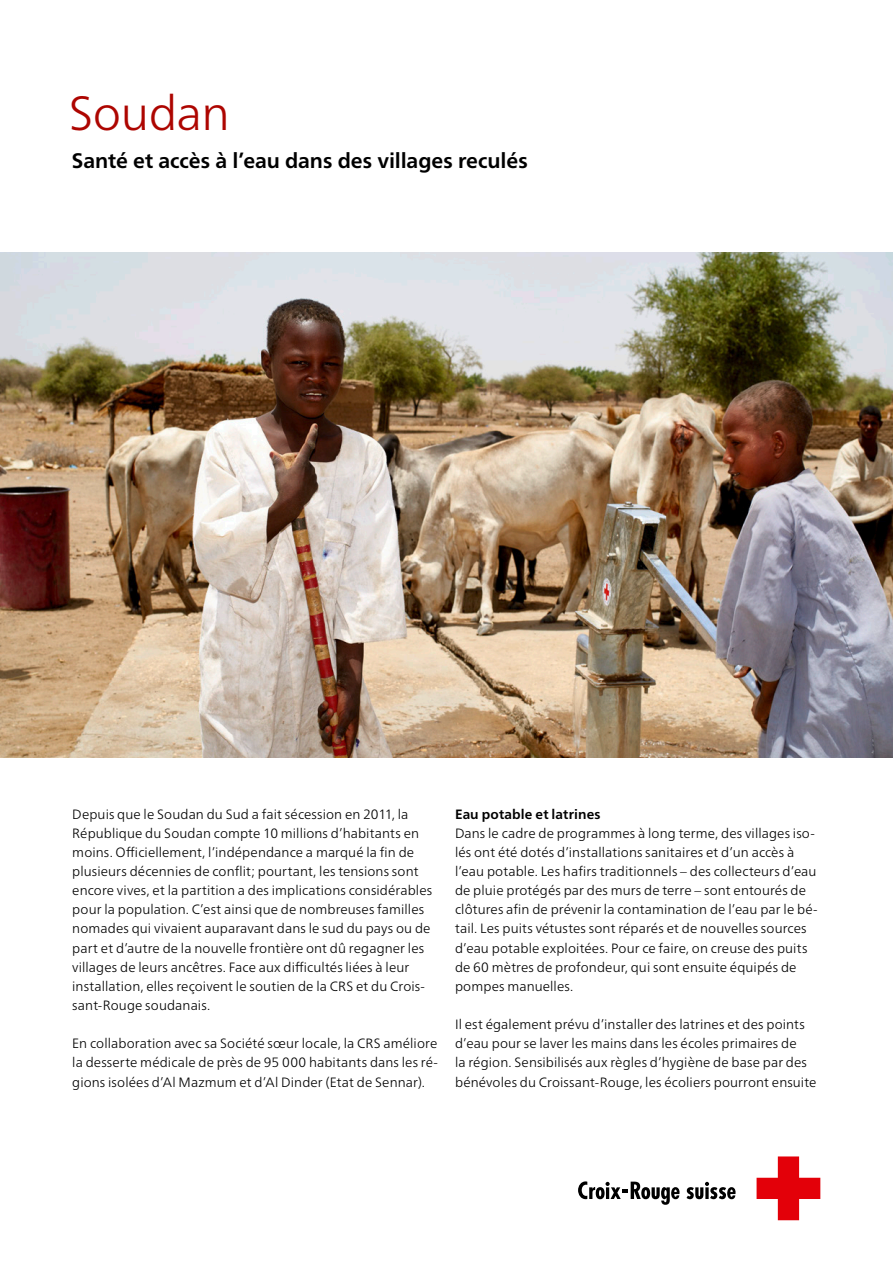
<style>
.page{position:relative;width:893px;height:1263px;background:#fff}
.page>*{position:absolute;margin:0;border:0;box-sizing:border-box;transform-origin:0 0}
.Hauptitel_Rot{font:300 48px "Frutiger Neue LTW1 G";letter-spacing:-.01em;color:#ad0500}
.Untertitel_schwarz{font:700 21px "Frutiger Neue LTW1 G";letter-spacing:-.005em;color:#000}
.Grundtext_9_pt{font:300 13.5px/19.2px "Frutiger Neue LTW1 G";letter-spacing:.01em;color:#000}
.Grundtext_9_pt-2{font:700 13.5px "Frutiger Neue LTW1 G";letter-spacing:.01em;color:#000}
</style>
<div class="page">
<svg style="left:578px;top:1181px;width:102px;height:24px"></svg>
<svg style="left:686px;top:1182px;width:50px;height:17px"></svg>
<svg style="left:757px;top:1157px;width:63px;height:63px"></svg>
<img style="left:0;top:253px;width:893px;height:505px">
<p class="Hauptitel_Rot" style="left:69px;top:84px;width:163px">Soudan</p>
<p class="Untertitel_schwarz" style="left:72px;top:148px;width:457px">Santé et accès à l’eau dans des villages reculés</p>
<p class="Grundtext_9_pt" style="left:72px;top:804px;width:361px">Depuis que le Soudan du Sud a fait sécession en 2011, la République du Soudan compte 10 millions d’habitants en moins. Officiellement, l’indépendance a marqué la fin de plusieurs décennies de conflit; pourtant, les tensions sont encore vives, et la partition a des implications considérables pour la population. C’est ainsi que de nombreuses familles nomades qui vivaient auparavant dans le sud du pays ou de part et d’autre de la nouvelle frontière ont dû regagner les villages de leurs ancêtres. Face aux difficultés liées à leur installation, elles reçoivent le soutien de la CRS et du Crois&shy;sant-Rouge soudanais.</p>
<p class="Grundtext_9_pt" style="left:72px;top:1034px;width:367px;text-align:justify">En collaboration avec sa Société sœur locale, la CRS améliore la desserte médicale de près de 95 000 habitants dans les ré&shy;gions isolées d’Al Mazmum et d’Al Dinder (Etat de Sennar).</p>
<p class="Grundtext_9_pt-2" style="left:455px;top:806px;width:147px">Eau potable et latrines</p>
<p class="Grundtext_9_pt" style="left:455px;top:823px;width:364px">Dans le cadre de programmes à long terme, des villages iso&shy;lés ont été dotés d’installations sanitaires et d’un accès à l’eau potable. Les hafirs traditionnels – des collecteurs d’eau de pluie protégés par des murs de terre – sont entourés de clôtures afin de prévenir la contamination de l’eau par le bé&shy;tail. Les puits vétustes sont réparés et de nouvelles sources d’eau potable exploitées. Pour ce faire, on creuse des puits de 60 mètres de profondeur, qui sont ensuite équipés de pompes manuelles.</p>
<p class="Grundtext_9_pt" style="left:455px;top:1015px;width:363px">Il est également prévu d’installer des latrines et des points d’eau pour se laver les mains dans les écoles primaires de<br>la région. Sensibilisés aux règles d’hygiène de base par des bénévoles du Croissant-Rouge, les écoliers pourront ensuite</p>
</div>
